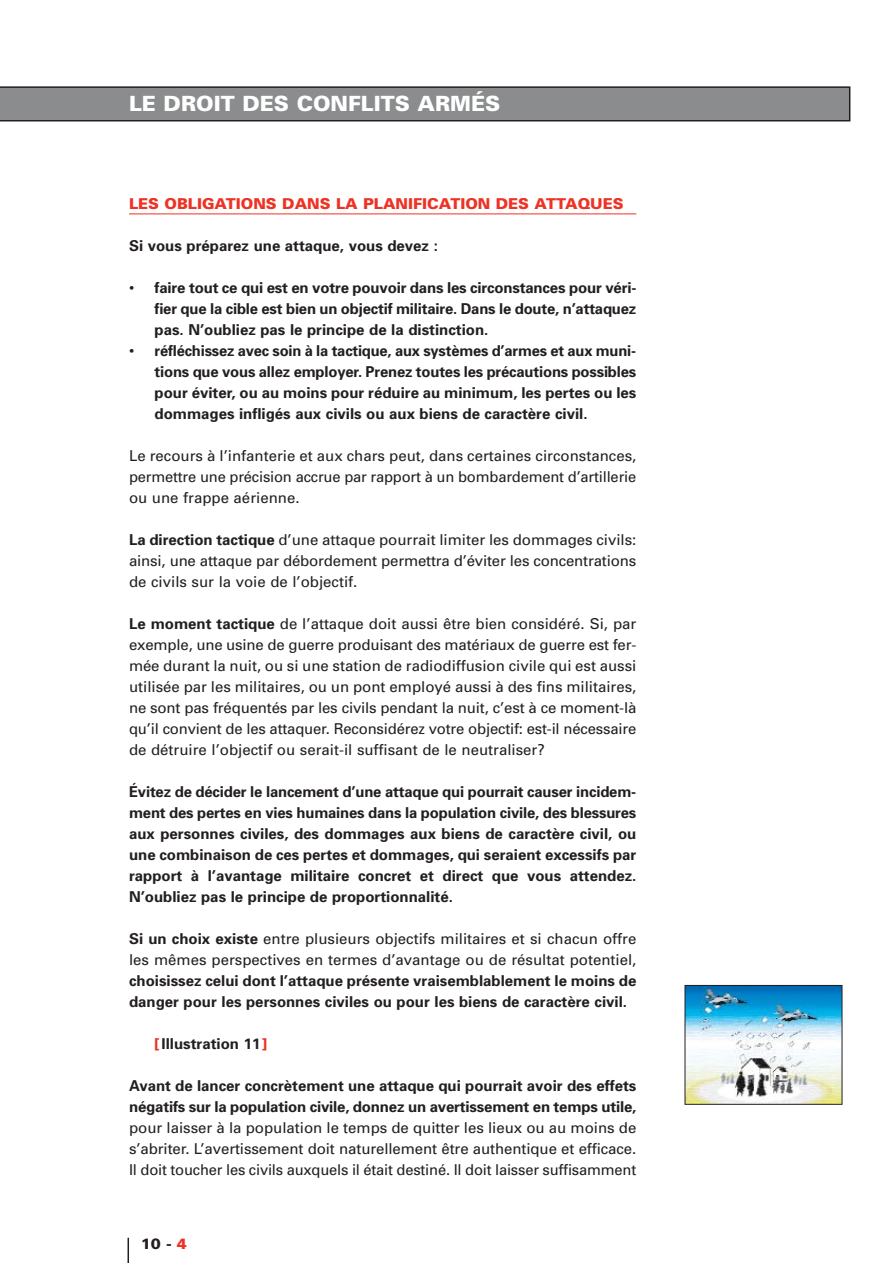
<style>
.page{position:relative;width:893px;height:1263px;background:#fff}
.page>*{position:absolute;margin:0;border:0;box-sizing:border-box;transform-origin:0 0}
.t1{font:900 21px "Univers";color:#fff}
.t2{font:15px/21px "Univers";color:#231f20;text-align:justify}
.t3{font:700 15px/21px "Univers";color:#231f20;text-align:justify}
.t4{font:900 15px "Univers";color:#ee3224}
.t5{font:900 15px "Univers";color:#231f20}
.s1{font-weight:400}
.s2{font-weight:700}
.s3{font-weight:900;color:#ee3224}
.s4{color:#ee3224}
</style>
<div class="page">
<hr style="left:129px;top:214px;width:507px;height:1px;background:#ee3224">
<svg style="left:0;top:86px;width:850px;height:35px;background:#838587"></svg>
<svg style="left:128px;top:1238px;width:1px;height:25px"></svg>
<img style="left:687px;top:987px;width:153px;height:116px">
<div style="left:685px;top:985px;width:157px;height:120px;border:1px solid #231f20"></div>
<h1 class="t1" style="left:129px;top:96px;width:373px">LE DROIT DES CONFLITS ARMÉS</h1>
<p class="t4" style="left:129px;top:198px;width:496px">LES OBLIGATIONS DANS LA PLANIFICATION DES ATTAQUES</p>
<p class="t3" style="left:129px;top:237px;width:310px">Si vous préparez une attaque, vous devez :</p>
<p class="t3" style="left:155px;top:279px;width:483px;text-indent:-26px"><span class="s1">•</span> faire tout ce qui est en votre pouvoir dans les circonstances pour véri&shy;fier que la cible est bien un objectif militaire. Dans le doute, n’attaquez pas. N’oubliez pas le principe de la distinction.</p>
<p class="t3" style="left:155px;top:342px;width:483px;text-indent:-26px"><span class="s1">•</span> réfléchissez avec soin à la tactique, aux systèmes d’armes et aux muni&shy;tions que vous allez employer. Prenez toutes les précautions possibles pour éviter, ou au moins pour réduire au minimum, les pertes ou les dommages infligés aux civils ou aux biens de caractère civil.</p>
<p class="t2" style="left:129px;top:447px;width:509px">Le recours à l’infanterie et aux chars peut, dans certaines circonstances, permettre une précision accrue par rapport à un bombardement d’artillerie ou une frappe aérienne.</p>
<p class="t2" style="left:129px;top:531px;width:509px"><span class="s2">La direction tactique</span> d’une attaque pourrait limiter les dommages civils: ainsi, une attaque par débordement permettra d’éviter les concentrations de civils sur la voie de l’objectif.</p>
<p class="t2" style="left:129px;top:615px;width:509px"><span class="s2">Le moment tactique</span> de l’attaque doit aussi être bien considéré. Si, par exemple, une usine de guerre produisant des matériaux de guerre est fer&shy;mée durant la nuit, ou si une station de radiodiffusion civile qui est aussi utilisée par les militaires, ou un pont employé aussi à des fins militaires, ne sont pas fréquentés par les civils pendant la nuit, c’est à ce moment-là qu’il convient de les attaquer. Reconsidérez votre objectif: est-il nécessaire de détruire l’objectif ou serait-il suffisant de le neutraliser?</p>
<p class="t3" style="left:129px;top:783px;width:509px">Évitez de décider le lancement d’une attaque qui pourrait causer incidem&shy;ment des pertes en vies humaines dans la population civile, des blessures aux personnes civiles, des dommages aux biens de caractère civil, ou une combinaison de ces pertes et dommages, qui seraient excessifs par rapport à l’avantage militaire concret et direct que vous attendez.<br>N’oubliez pas le principe de proportionnalité.</p>
<p class="t2" style="left:129px;top:930px;width:509px"><span class="s2">Si un choix existe</span> entre plusieurs objectifs militaires et si chacun offre les mêmes perspectives en termes d’avantage ou de résultat potentiel,</p>
<p class="t3" style="left:129px;top:972px;width:509px">choisissez celui dont l’attaque présente vraisemblablement le moins de danger pour les personnes civiles ou pour les biens de caractère civil.</p>
<p class="t3" style="left:155px;top:1035px;width:114px"><span class="s3">[</span>Illustration 11<span class="s3">]</span></p>
<p class="t3" style="left:129px;top:1077px;width:509px">Avant de lancer concrètement une attaque qui pourrait avoir des effets négatifs sur la population civile, donnez un avertissement en temps utile,</p>
<p class="t2" style="left:129px;top:1119px;width:509px">pour laisser à la population le temps de quitter les lieux ou au moins de s’abriter. L’avertissement doit naturellement être authentique et efficace.<br>Il doit toucher les civils auxquels il était destiné. Il doit laisser suffisamment</p>
<p class="t5" style="left:141px;top:1238px;width:47px">10 - <span class="s4">4</span></p>
</div>
